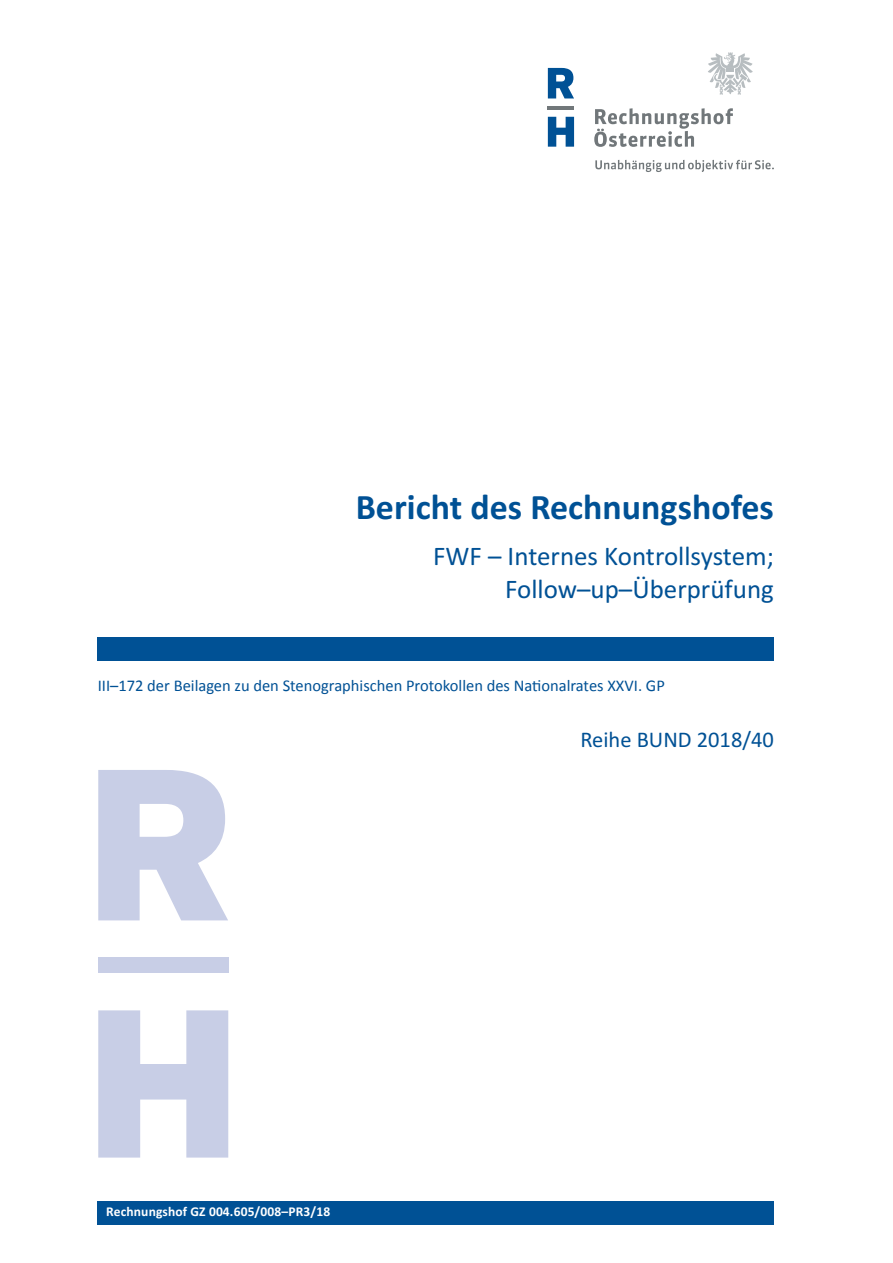
<style>
.page{position:relative;width:893px;height:1263px;background:#fff}
.page>*{position:absolute;margin:0;border:0;box-sizing:border-box;transform-origin:0 0}
.Deckblatt_Überschrift{font:700 36px "Calibri";color:#005195}
.Deckblatt_Berichtstitel{font:27px/33px "Calibri 2";color:#005195;text-align:right}
.Deckblatt_vorgelegt_in_BLAU{font:22.5px "Calibri 2";color:#005195}
.Deckblatt_Beilagenzahl{font:16.5px "Calibri";color:#005195}
.Deckblatt_GZ{font:700 13.5px "Calibri";letter-spacing:.01em;color:#fff}
</style>
<div class="page">
<div style="left:98px;top:1201px;width:676px;height:23px;background:#005195"></div>
<div style="left:98px;top:637px;width:676px;height:24px;background:#005195"></div>
<svg style="left:98px;top:1010px;width:130px;height:147px"></svg>
<svg style="left:98px;top:770px;width:130px;height:150px"></svg>
<div style="left:98px;top:958px;width:131px;height:15px;background:#c8cee6"></div>
<svg style="left:548px;top:117px;width:26px;height:30px"></svg>
<svg style="left:548px;top:68px;width:26px;height:30px"></svg>
<hr style="left:548px;top:106px;width:26px;height:3px;background:#71777a">
<svg style="left:594px;top:108px;width:139px;height:39px"></svg>
<svg style="left:708px;top:52px;width:45px;height:43px"></svg>
<svg style="left:595px;top:160px;width:179px;height:12px"></svg>
<p class="Deckblatt_Überschrift" style="left:356px;top:485px;width:420px">Bericht des Rechnungshofes</p>
<p class="Deckblatt_Berichtstitel" style="left:433px;top:538px;width:342px">FWF – Internes Kontrollsystem;<br>Follow–up–Überprüfung</p>
<p class="Deckblatt_Beilagenzahl" style="left:98px;top:675px;width:569px">III–172 der Beilagen zu den Stenographischen Protokollen des Nationalrates XXVI. GP</p>
<p class="Deckblatt_GZ" style="left:106px;top:1203px;width:225px">Rechnungshof GZ 004.605/008–PR3/18</p>
<p class="Deckblatt_vorgelegt_in_BLAU" style="left:580px;top:726px;width:195px">Reihe BUND 2018/40</p>
</div>
